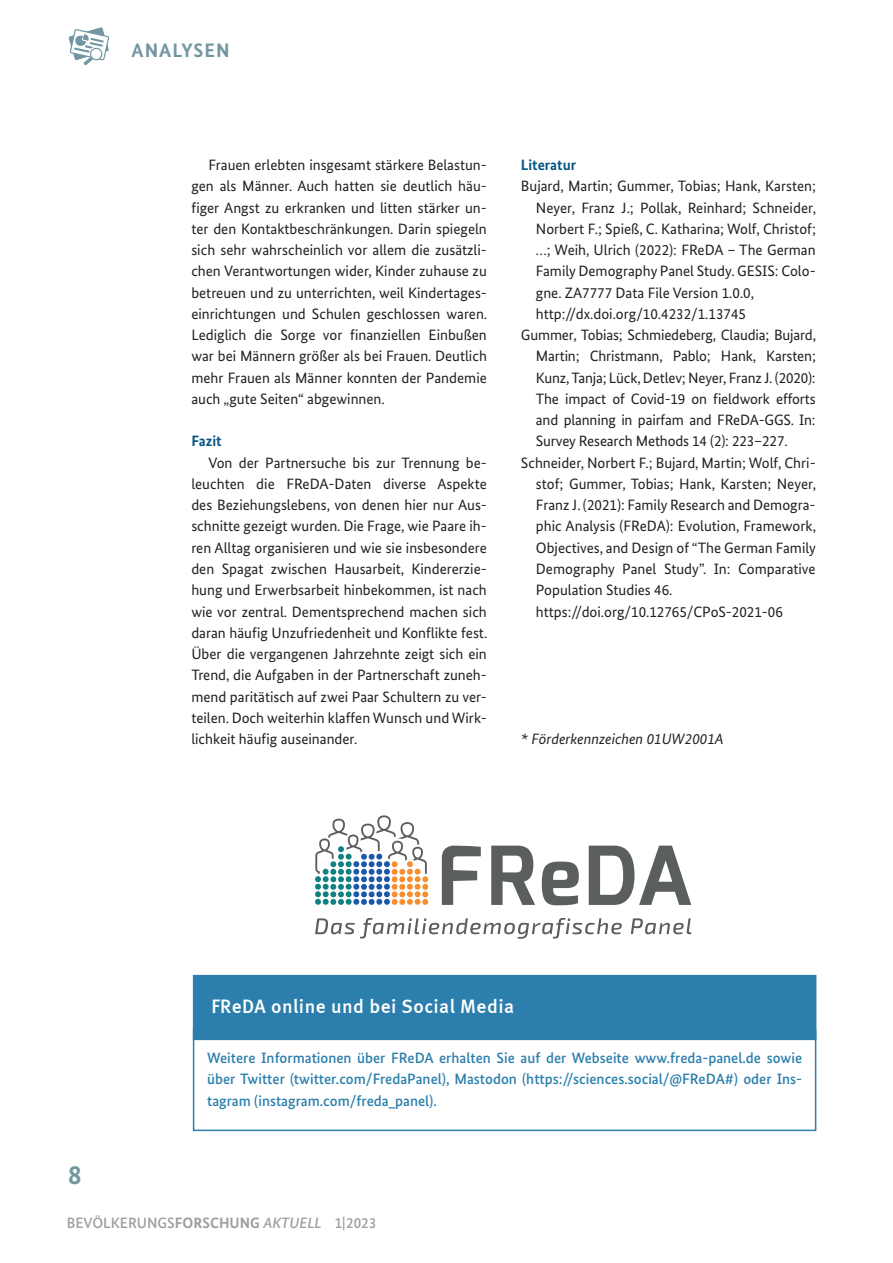
<style>
.page{position:relative;width:893px;height:1263px;background:#fff}
.page>*{position:absolute;margin:0;border:0;box-sizing:border-box;transform-origin:0 0}
.t1{font:700 27px "Bundes Sans";color:#7296a1}
.t2{font:19.5px "Meta Medium LF";letter-spacing:.025em;color:#fff}
.t3{font:700 19.5px "Bundes Sans";letter-spacing:.05em;color:#7296a1}
.t4{font:15px/21.3px "Bundes Sans";color:#231f20;text-align:justify}
.t5{font:500 15px/21.3px "Bundes Sans";color:#2c7fac;text-align:justify}
.t6{font:500 15px "Bundes Sans";color:#9d9fa2}
.t7{font:italic 15px "Bundes Sans";color:#231f20}
.t8{font:700 15px "Bundes Sans";color:#085584}
.s1{font-weight:700}
.s2{font-style:italic}
</style>
<div class="page">
<svg style="left:69px;top:27px;width:41px;height:38px"></svg>
<div style="left:91px;top:48px;width:11px;height:12px;background:#fff;border-radius:50%"></div>
<div style="left:90px;top:48px;width:12px;height:12px;border:1px solid #7296a1;border-radius:50%"></div>
<div style="left:193px;top:1029px;width:623px;height:102px;border:2px solid #2c7ead"></div>
<div style="left:194px;top:976px;width:622px;height:63px;background:#2c7ead"></div>
<div style="left:193px;top:975px;width:623px;height:65px;border:2px solid #2c7ead"></div>
<svg style="left:442px;top:846px;width:249px;height:59px"></svg>
<svg style="left:315px;top:815px;width:113px;height:90px"></svg>
<svg style="left:315px;top:918px;width:376px;height:21px"></svg>
<h2 class="t3" style="left:132px;top:38px;width:99px">ANALYSEN</h2>
<p class="t4" style="left:191px;top:154px;width:297px;text-indent:17px">Frauen erlebten insgesamt stärkere Belastun&shy;gen als Männer. Auch hatten sie deutlich häu&shy;figer Angst zu erkranken und litten stärker un&shy;ter den Kontaktbeschränkungen. Darin spiegeln sich sehr wahrscheinlich vor allem die zusätzli&shy;chen Verantwortungen wider, Kinder zuhause zu betreuen und zu unterrichten, weil Kindertages&shy;einrichtungen und Schulen geschlossen waren.<br>Lediglich die Sorge vor finanziellen Einbußen war bei Männern größer als bei Frauen. Deutlich mehr Frauen als Männer konnten der Pandemie auch „gute Seiten“ abgewinnen.</p>
<p class="t8" style="left:191px;top:432px;width:32px">Fazit</p>
<p class="t4" style="left:191px;top:452px;width:297px;text-indent:17px">Von der Partnersuche bis zur Trennung be&shy;leuchten die FReDA-Daten diverse Aspekte des Beziehungslebens, von denen hier nur Aus&shy;schnitte gezeigt wurden. Die Frage, wie Paare ih&shy;ren Alltag organisieren und wie sie insbesondere den Spagat zwischen Hausarbeit, Kindererzie&shy;hung und Erwerbsarbeit hinbekommen, ist nach wie vor zentral. Dementsprechend machen sich daran häufig Unzufriedenheit und Konflikte fest.<br>Über die vergangenen Jahrzehnte zeigt sich ein Trend, die Aufgaben in der Partnerschaft zuneh&shy;mend paritätisch auf zwei Paar Schultern zu ver&shy;teilen. Doch weiterhin klaffen Wunsch und Wirk&shy;lichkeit häufig auseinander.</p>
<p class="t8" style="left:521px;top:156px;width:57px">Literatur</p>
<p class="t4" style="left:521px;top:176px;width:297px">Bujard, Martin; Gummer, Tobias; Hank, Karsten;</p>
<p class="t4" style="left:536px;top:197px;width:282px">Neyer, Franz J.; Pollak, Reinhard; Schneider,</p>
<p class="t4" style="left:536px;top:218px;width:282px">Norbert F.; Spieß, C. Katharina; Wolf, Christof;</p>
<p class="t4" style="left:536px;top:239px;width:281px">…; Weih, Ulrich (2022): FReDA – The German</p>
<p class="t4" style="left:536px;top:261px;width:281px">Family Demography Panel Study. GESIS: Colo-</p>
<p class="t4" style="left:536px;top:282px;width:220px">gne. ZA7777 Data File Version 1.0.0,</p>
<p class="t4" style="left:536px;top:303px;width:212px">http://dx.doi.org/10.4232/1.13745</p>
<p class="t4" style="left:521px;top:324px;width:297px">Gummer, Tobias; Schmiedeberg, Claudia; Bujard,</p>
<p class="t4" style="left:536px;top:346px;width:282px">Martin; Christmann, Pablo; Hank, Karsten;</p>
<p class="t4" style="left:536px;top:367px;width:281px">Kunz, Tanja; Lück, Detlev; Neyer, Franz J. (2020):</p>
<p class="t4" style="left:536px;top:388px;width:281px">The impact of Covid-19 on fieldwork efforts</p>
<p class="t4" style="left:536px;top:409px;width:281px">and planning in pairfam and FReDA-GGS. In:</p>
<p class="t4" style="left:536px;top:431px;width:253px">Survey Research Methods 14 (2): 223–227.</p>
<p class="t4" style="left:521px;top:452px;width:296px">Schneider, Norbert F.; Bujard, Martin; Wolf, Chri-</p>
<p class="t4" style="left:536px;top:473px;width:282px">stof; Gummer, Tobias; Hank, Karsten; Neyer,</p>
<p class="t4" style="left:536px;top:494px;width:281px">Franz J. (2021): Family Research and Demogra-</p>
<p class="t4" style="left:536px;top:516px;width:282px">phic Analysis (FReDA): Evolution, Framework,</p>
<p class="t4" style="left:536px;top:537px;width:282px">Objectives, and Design of “The German Family</p>
<p class="t4" style="left:536px;top:558px;width:281px">Demography Panel Study”. In: Comparative</p>
<p class="t4" style="left:536px;top:579px;width:138px">Population Studies 46.</p>
<p class="t4" style="left:536px;top:601px;width:249px">https://doi.org/10.12765/CPoS-2021-06</p>
<p class="t7" style="left:521px;top:730px;width:204px">* Förderkennzeichen 01UW2001A</p>
<h2 class="t2" style="left:211px;top:994px;width:304px">FReDA online und bei Social Media</h2>
<p class="t5" style="left:207px;top:1047px;width:596px">Weitere Informationen über FReDA erhalten Sie auf der Webseite www.freda-panel.de sowie über Twitter (twitter.com/FredaPanel), Mastodon (https://sciences.social/@FReDA#) oder Ins&shy;tagram (instagram.com/freda_panel).</p>
<h1 class="t1" style="left:68px;top:1158px;width:15px">8</h1>
<p class="t6" style="left:67px;top:1214px;width:311px">BEVÖLKERUNGS<span class="s1">FORSCHUNG</span> <span class="s2">AKTUELL</span> 1|2023</p>
</div>
